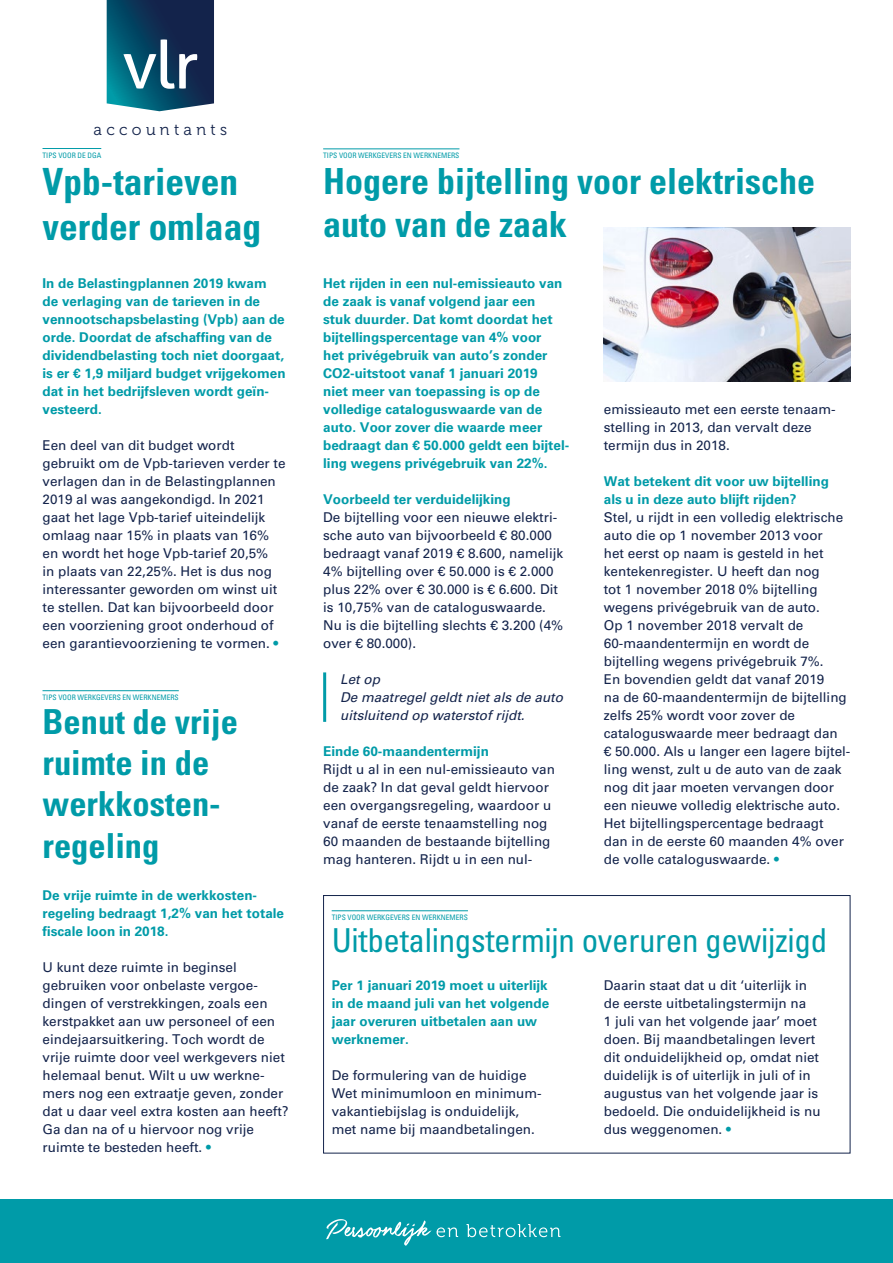
<style>
.page{position:relative;width:893px;height:1263px;background:#fff}
.page>*{position:absolute;margin:0;border:0;box-sizing:border-box;transform-origin:0 0}
.t1{font:700 condensed 37.5px/45px "Univers LT Std";color:#009ba8}
.t2{font:700 condensed 36px/43.2px "Univers LT Std";color:#009ba8}
.t3{font:700 condensed 34.5px/41.4px "Univers LT Std";color:#009ba8}
.t4{font:condensed 33px "Univers LT Std";letter-spacing:-.01em;color:#009ba8}
.t5{font:15.9px "Museo 300";letter-spacing:.275em;color:#13234b}
.t6{font:13.5px/18px "Univers LT Std";color:#13234b}
.t7{font:700 13.5px/18px "Univers LT Std";color:#009ba8}
.t8{font:italic 13.5px/18px "Univers LT Std";color:#13234b}
.t9{font:condensed 7.5px "Univers LT Std";color:#009ba8}
.s1{color:#009ba8}
</style>
<div class="page">
<div style="left:0;top:1199px;width:893px;height:64px;background:#009ba8"></div>
<svg style="left:326px;top:1219px;width:234px;height:27px"></svg>
<svg style="left:107px;top:0;width:107px;height:111px;background:#275774"></svg>
<div style="left:323px;top:895px;width:527px;height:258px;border:1px solid #13234b"></div>
<hr style="left:43px;top:690px;width:136px;height:1px;background:#009ba8">
<hr style="left:43px;top:148px;width:58px;height:1px;background:#009ba8">
<hr style="left:323px;top:148px;width:136px;height:1px;background:#009ba8">
<hr style="left:332px;top:910px;width:136px;height:1px;background:#009ba8">
<hr style="left:323px;top:672px;width:3px;height:50px;background:#009ba8">
<img style="left:604px;top:227px;width:246px;height:155px">
<p class="t5" style="left:94px;top:121px;width:135px">accountants</p>
<p class="t9" style="left:43px;top:150px;width:60px">TIPS VOOR DE DGA</p>
<h1 class="t1" style="left:43px;top:159px;width:220px">Vpb-tarieven verder omlaag</h1>
<p class="t7" style="left:43px;top:274px;width:245px">In de Belastingplannen 2019 kwam de verlaging van de tarieven in de vennootschapsbelasting (Vpb) aan de orde. Doordat de afschaffing van de dividendbelasting toch niet doorgaat, is er € 1,9 miljard budget vrijgekomen dat in het bedrijfsleven wordt geïn&shy;vesteerd.</p>
<p class="t6" style="left:43px;top:436px;width:245px">Een deel van dit budget wordt gebruikt om de Vpb-tarieven verder te verlagen dan in de Belastingplannen 2019 al was aangekondigd. In 2021 gaat het lage Vpb-tarief uiteindelijk omlaag naar 15% in plaats van 16% en wordt het hoge Vpb-tarief 20,5%<br>in plaats van 22,25%. Het is dus nog interessanter geworden om winst uit te stellen. Dat kan bijvoorbeeld door een voorziening groot onderhoud of een garantievoorziening te vormen. <span class="s1">•</span></p>
<p class="t9" style="left:43px;top:692px;width:138px">TIPS VOOR WERKGEVERS EN WERKNEMERS</p>
<h3 class="t3" style="left:43px;top:700px;width:197px">Benut de vrije ruimte in de werkkosten&shy;regeling</h3>
<p class="t7" style="left:43px;top:886px;width:243px">De vrije ruimte in de werkkosten&shy;regeling bedraagt 1,2% van het totale fiscale loon in 2018.</p>
<p class="t6" style="left:43px;top:958px;width:248px">U kunt deze ruimte in beginsel gebruiken voor onbelaste vergoe&shy;dingen of verstrekkingen, zoals een kerstpakket aan uw personeel of een eindejaarsuitkering. Toch wordt de vrije ruimte door veel werkgevers niet helemaal benut. Wilt u uw werkne&shy;mers nog een extraatje geven, zonder dat u daar veel extra kosten aan heeft?<br>Ga dan na of u hiervoor nog vrije ruimte te besteden heeft. <span class="s1">•</span></p>
<p class="t9" style="left:323px;top:150px;width:138px">TIPS VOOR WERKGEVERS EN WERKNEMERS</p>
<h2 class="t2" style="left:323px;top:159px;width:493px">Hogere bijtelling voor elektrische auto van de zaak</h2>
<p class="t7" style="left:323px;top:274px;width:248px">Het rijden in een nul-emissieauto van de zaak is vanaf volgend jaar een<br>stuk duurder. Dat komt doordat het bijtellingspercentage van 4% voor<br>het privégebruik van auto’s zonder CO2-uitstoot vanaf 1 januari 2019<br>niet meer van toepassing is op de volledige cataloguswaarde van de auto. Voor zover die waarde meer bedraagt dan € 50.000 geldt een bijtel&shy;ling wegens privégebruik van 22%.</p>
<p class="t7" style="left:323px;top:490px;width:189px">Voorbeeld ter verduidelijking</p>
<p class="t6" style="left:323px;top:508px;width:242px">De bijtelling voor een nieuwe elektri&shy;sche auto van bijvoorbeeld € 80.000 bedraagt vanaf 2019 € 8.600, namelijk 4% bijtelling over € 50.000 is € 2.000 plus 22% over € 30.000 is € 6.600. Dit is 10,75% van de cataloguswaarde.<br>Nu is die bijtelling slechts € 3.200 (4% over € 80.000).</p>
<p class="t8" style="left:340px;top:670px;width:224px">Let op<br>De maatregel geldt niet als de auto uitsluitend op waterstof rijdt.</p>
<p class="t7" style="left:323px;top:742px;width:167px">Einde 60-maandentermijn</p>
<p class="t6" style="left:323px;top:760px;width:233px">Rijdt u al in een nul-emissieauto van de zaak? In dat geval geldt hiervoor een overgangsregeling, waardoor u vanaf de eerste tenaamstelling nog 60 maanden de bestaande bijtelling mag hanteren. Rijdt u in een nul-</p>
<p class="t6" style="left:604px;top:400px;width:233px">emissieauto met een eerste tenaam&shy;stelling in 2013, dan vervalt deze termijn dus in 2018.</p>
<p class="t7" style="left:604px;top:472px;width:227px">Wat betekent dit voor uw bijtelling als u in deze auto blijft rijden?</p>
<p class="t6" style="left:604px;top:508px;width:248px">Stel, u rijdt in een volledig elektrische auto die op 1 november 2013 voor<br>het eerst op naam is gesteld in het kentekenregister. U heeft dan nog<br>tot 1 november 2018 0% bijtelling wegens privégebruik van de auto.<br>Op 1 november 2018 vervalt de 60-maandentermijn en wordt de bijtelling wegens privégebruik 7%.<br>En bovendien geldt dat vanaf 2019<br>na de 60-maandentermijn de bijtelling zelfs 25% wordt voor zover de cataloguswaarde meer bedraagt dan<br>€ 50.000. Als u langer een lagere bijtel&shy;ling wenst, zult u de auto van de zaak nog dit jaar moeten vervangen door een nieuwe volledig elektrische auto.<br>Het bijtellingspercentage bedraagt dan in de eerste 60 maanden 4% over de volle cataloguswaarde. <span class="s1">•</span></p>
<p class="t9" style="left:332px;top:912px;width:138px">TIPS VOOR WERKGEVERS EN WERKNEMERS</p>
<h3 class="t4" style="left:332px;top:919px;width:497px">Uitbetalingstermijn overuren gewijzigd</h3>
<p class="t7" style="left:332px;top:976px;width:219px">Per 1 januari 2019 moet u uiterlijk in de maand juli van het volgende jaar overuren uitbetalen aan uw werknemer.</p>
<p class="t6" style="left:332px;top:1066px;width:211px">De formulering van de huidige<br>Wet minimumloon en minimum&shy;vakantiebijslag is onduidelijk, met name bij maandbetalingen.</p>
<p class="t6" style="left:604px;top:976px;width:218px">Daarin staat dat u dit ‘uiterlijk in de eerste uitbetalingstermijn na<br>1 juli van het volgende jaar’ moet doen. Bij maandbetalingen levert dit onduidelijkheid op, omdat niet duidelijk is of uiterlijk in juli of in augustus van het volgende jaar is bedoeld. Die onduidelijkheid is nu dus weggenomen. <span class="s1">•</span></p>
</div>
